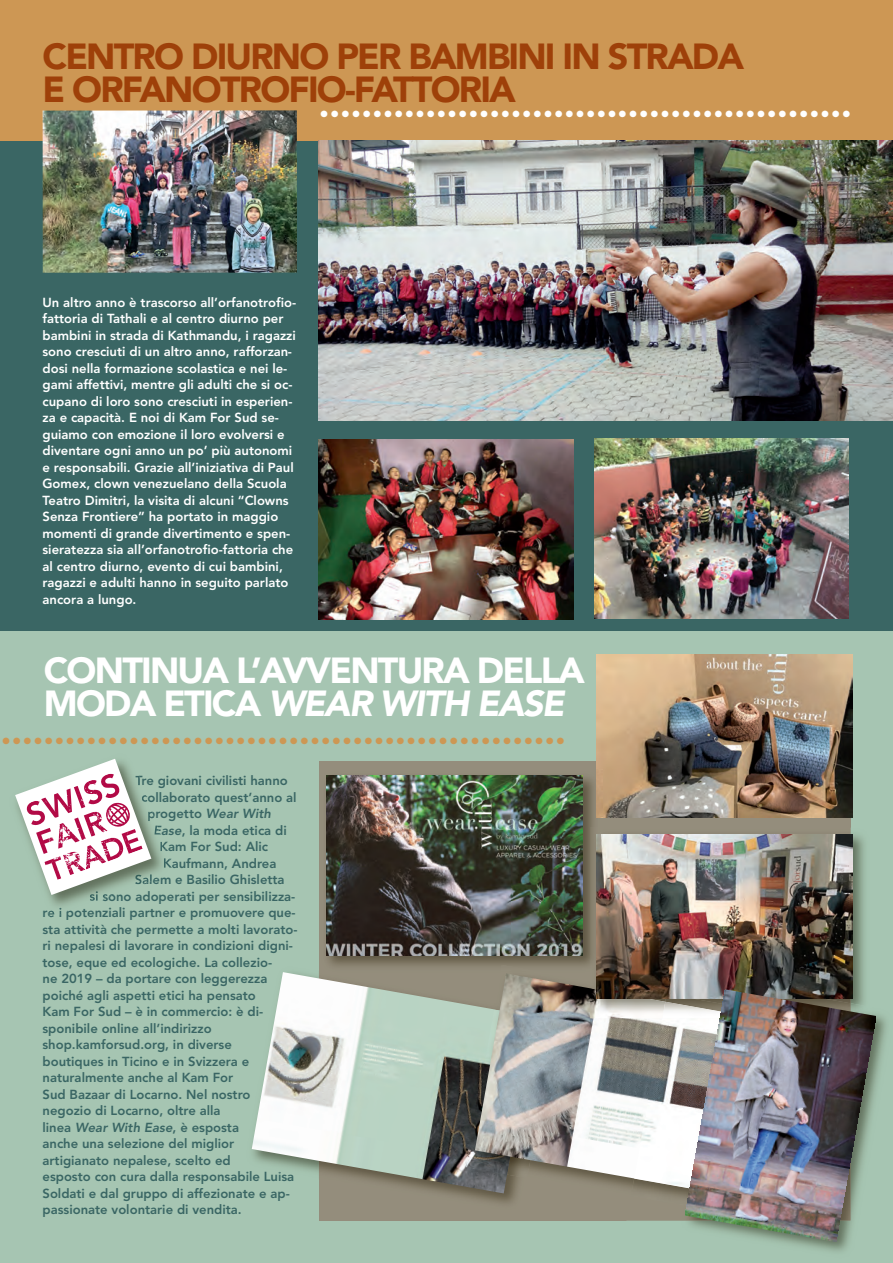
<style>
.page{position:relative;width:893px;height:1263px;background:#fff}
.page>*{position:absolute;margin:0;border:0;box-sizing:border-box;transform-origin:0 0}
.t1{font:900 36px/33px "Avenir LT";letter-spacing:-.05em;color:#fff}
.t2{font:900 36px "Avenir LT";color:#cd9754}
.t3{font:900 36px/33px "Avenir LT";letter-spacing:-.05em;color:#9e4009}
.t4{font:800 13.05px "Avenir LT";color:#3a6664}
.t5{font:800 13.05px/16.5px "Avenir LT";color:#fff}
.s1{font-style:italic}
</style>
<div class="page">
<div style="left:0;top:0;width:893px;height:642px;background:#3a6664"></div>
<div style="left:0;top:631px;width:893px;height:632px;background:#a6c5b2"></div>
<div style="left:319px;top:761px;width:531px;height:459px;background:#948d7c"></div>
<div style="left:0;top:0;width:893px;height:140px;background:#cd9754"></div>
<img style="left:319px;top:140px;width:574px;height:281px">
<img style="left:597px;top:655px;width:256px;height:163px">
<img style="left:326px;top:769px;width:271px;height:197px">
<img style="left:597px;top:769px;width:5px;height:49px">
<img style="left:327px;top:776px;width:256px;height:179px">
<img style="left:252px;top:972px;width:223px;height:221px">
<img style="left:500px;top:965px;width:57px;height:1px">
<img style="left:466px;top:1009px;width:9px;height:165px">
<img style="left:475px;top:973px;width:151px;height:222px">
<img style="left:590px;top:828px;width:7px;height:147px">
<img style="left:590px;top:980px;width:7px;height:8px">
<img style="left:590px;top:988px;width:75px;height:30px">
<img style="left:597px;top:834px;width:256px;height:165px">
<img style="left:626px;top:1007px;width:260px;height:245px">
<img style="left:627px;top:1018px;width:59px;height:202px">
<img style="left:631px;top:1018px;width:55px;height:198px">
<img style="left:634px;top:1018px;width:52px;height:177px">
<img style="left:665px;top:999px;width:21px;height:3px">
<img style="left:662px;top:1002px;width:24px;height:16px">
<img style="left:666px;top:971px;width:159px;height:28px">
<img style="left:686px;top:989px;width:190px;height:253px">
<img style="left:319px;top:439px;width:254px;height:181px">
<img style="left:43px;top:110px;width:254px;height:163px">
<img style="left:594px;top:438px;width:254px;height:180px">
<img style="left:90px;top:895px;width:23px;height:6px">
<img style="left:47px;top:907px;width:24px;height:11px">
<svg style="left:15px;top:759px;width:157px;height:136px"></svg>
<h1 class="t3" style="left:43px;top:43px;width:703px">CENTRO DIURNO PER BAMBINI IN STRADA<br>E ORFANOTROFIO-FATTORIA</h1>
<h1 class="t1" style="left:319px;top:90px;width:534px">..................................................</h1>
<p class="t5" style="left:43px;top:295px;width:255px">Un altro anno è trascorso all’orfanotrofio&shy;fattoria di Tathali e al centro diurno per bambini in strada di Kathmandu, i ragazzi sono cresciuti di un altro anno, rafforzan&shy;dosi nella formazione scolastica e nei le&shy;gami affettivi, mentre gli adulti che si oc&shy;cupano di loro sono cresciuti in esperien&shy;za e capacità. E noi di Kam For Sud se&shy;guiamo con emozione il loro evolversi e diventare ogni anno un po’ più autonomi e responsabili. Grazie all’iniziativa di Paul Gomex, clown venezuelano della Scuola Teatro Dimitri, la visita di alcuni “Clowns Senza Frontiere” ha portato in maggio momenti di grande divertimento e spen&shy;sieratezza sia all’orfanotrofio-fattoria che al centro diurno, evento di cui bambini, ragazzi e adulti hanno in seguito parlato ancora a lungo.</p>
<h1 class="t1" style="left:44px;top:657px;width:543px">CONTINUA L’AVVENTURA DELLA<br>MODA ETICA <span class="s1">WEAR WITH EASE</span></h1>
<h1 class="t2" style="left:1px;top:717px;width:566px">.....................................................</h1>
<p class="t4" style="left:135px;top:775px;width:154px">Tre giovani civilisti hanno</p>
<p class="t4" style="left:141px;top:792px;width:157px">collaborato quest’anno al</p>
<p class="t4" style="left:147px;top:808px;width:125px">progetto <span class="s1">Wear With</span></p>
<p class="t4" style="left:153px;top:825px;width:135px"><span class="s1">Ease</span>, la moda etica di</p>
<p class="t4" style="left:159px;top:841px;width:110px">Kam For Sud: Alic</p>
<p class="t4" style="left:163px;top:858px;width:115px">Kaufmann, Andrea</p>
<p class="t4" style="left:135px;top:874px;width:151px">Salem e Basilio Ghisletta</p>
<p class="t4" style="left:89px;top:891px;width:208px">si sono adoperati per sensibilizza-</p>
<p class="t4" style="left:43px;top:907px;width:255px">re i potenziali partner e promuovere que-</p>
<p class="t4" style="left:43px;top:924px;width:257px">sta attività che permette a molti lavorato-</p>
<p class="t4" style="left:43px;top:940px;width:252px">ri nepalesi di lavorare in condizioni digni-</p>
<p class="t4" style="left:43px;top:957px;width:231px">tose, eque ed ecologiche. La collezio-</p>
<p class="t4" style="left:43px;top:973px;width:226px">ne 2019 – da portare con leggerezza</p>
<p class="t4" style="left:43px;top:990px;width:215px">poiché agli aspetti etici ha pensato</p>
<p class="t4" style="left:43px;top:1006px;width:222px">Kam For Sud – è in commercio: è di-</p>
<p class="t4" style="left:43px;top:1023px;width:171px">sponibile online all’indirizzo</p>
<p class="t4" style="left:43px;top:1039px;width:191px">shop.kamforsud.org, in diverse</p>
<p class="t4" style="left:43px;top:1056px;width:208px">boutiques in Ticino e in Svizzera e</p>
<p class="t4" style="left:43px;top:1072px;width:192px">naturalmente anche al Kam For</p>
<p class="t4" style="left:43px;top:1089px;width:209px">Sud Bazaar di Locarno. Nel nostro</p>
<p class="t4" style="left:43px;top:1105px;width:179px">negozio di Locarno, oltre alla</p>
<p class="t4" style="left:43px;top:1122px;width:198px">linea <span class="s1">Wear With Ease</span>, è esposta</p>
<p class="t4" style="left:43px;top:1138px;width:193px">anche una selezione del miglior</p>
<p class="t4" style="left:43px;top:1155px;width:190px">artigianato nepalese, scelto ed</p>
<p class="t4" style="left:43px;top:1171px;width:253px">esposto con cura dalla responsabile Luisa</p>
<p class="t4" style="left:43px;top:1188px;width:249px">Soldati e dal gruppo di affezionate e ap-</p>
<p class="t4" style="left:43px;top:1204px;width:201px">passionate volontarie di vendita.</p>
</div>
